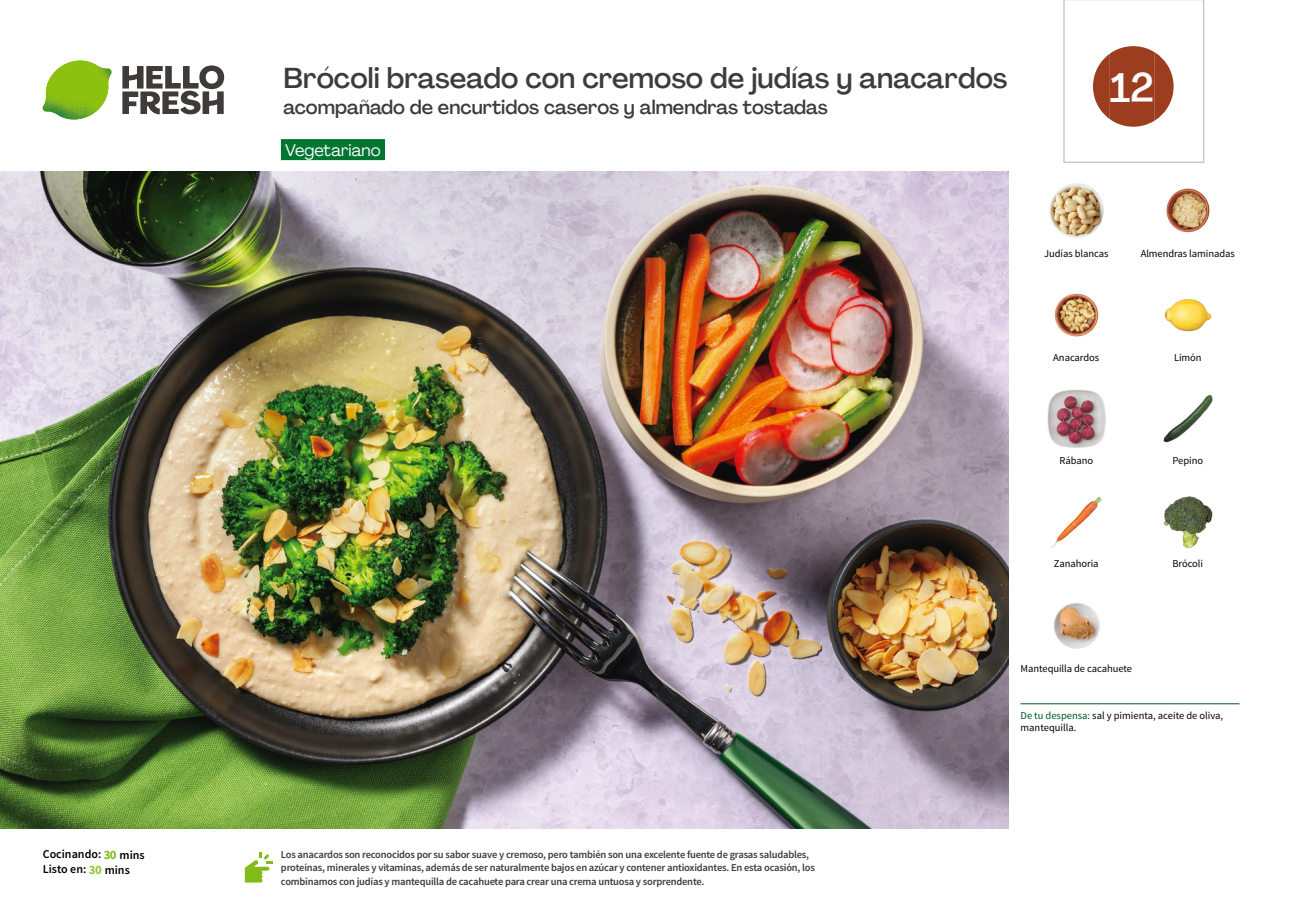
<style>
.page{position:relative;width:1289px;height:919px;background:#fff}
.page>*{position:absolute;margin:0;border:0;box-sizing:border-box;transform-origin:0 0}
.t1{font:500 40.5px "Agrandir";color:#fff}
.t2{font:500 28.5px "Agrandir";color:#3e3b39}
.t3{font:500 19.5px "Agrandir";color:#3e3b39}
.t4{font:16.5px "Agrandir";color:#fff}
.t5{font:600 12px/15px "Source Sans Pro";color:#000}
.t6{font:600 10.5px/13.5px "Source Sans Pro";letter-spacing:-.02em;color:#3e3b39}
.t7{font:10.5px/12px "Source Sans Pro";letter-spacing:-.005em;color:#000}
.s1{color:#005923}
.s2{font-weight:700;font-size:12.75px;color:#81bc19}
.s3{font-weight:700;font-size:12.75px;color:#93c53b}
</style>
<div class="page">
<svg style="left:122px;top:65px;width:102px;height:49px"></svg>
<svg style="left:43px;top:60px;width:69px;height:60px"></svg>
<img style="left:80px;top:61px;width:31px;height:12px">
<img style="left:45px;top:61px;width:35px;height:40px">
<div style="left:281px;top:139px;width:104px;height:21px;background:#007531"></div>
<img style="left:0;top:172px;width:1008px;height:656px">
<hr style="left:1020px;top:703px;width:219px;height:1px;background:#005923">
<svg style="left:245px;top:852px;width:28px;height:30px"></svg>
<img style="left:1049px;top:183px;width:55px;height:55px">
<img style="left:1166px;top:188px;width:44px;height:45px">
<img style="left:1164px;top:299px;width:48px;height:33px">
<img style="left:1054px;top:293px;width:45px;height:44px">
<img style="left:1163px;top:395px;width:50px;height:48px">
<img style="left:1047px;top:390px;width:57px;height:57px">
<img style="left:1163px;top:496px;width:50px;height:53px">
<img style="left:1050px;top:496px;width:53px;height:52px">
<img style="left:1054px;top:602px;width:46px;height:47px">
<svg style="left:1063px;top:0;width:141px;height:163px"></svg>
<h2 class="t2" style="left:283px;top:60px;width:725px">Brócoli braseado con cremoso de judías y anacardos</h2>
<h3 class="t3" style="left:283px;top:95px;width:545px">acompañado de encurtidos caseros y almendras tostadas</h3>
<h3 class="t4" style="left:285px;top:140px;width:97px">Vegetariano</h3>
<h1 class="t1" style="left:1109px;top:63px;width:46px">12</h1>
<p class="t7" style="left:1044px;top:247px;width:66px">Judías blancas</p>
<p class="t7" style="left:1140px;top:247px;width:96px">Almendras laminadas</p>
<p class="t7" style="left:1053px;top:352px;width:47px">Anacardos</p>
<p class="t7" style="left:1173px;top:352px;width:29px">Limón</p>
<p class="t7" style="left:1059px;top:454px;width:35px">Rábano</p>
<p class="t7" style="left:1172px;top:454px;width:32px">Pepino</p>
<p class="t7" style="left:1053px;top:558px;width:46px">Zanahoria</p>
<p class="t7" style="left:1172px;top:558px;width:32px">Brócoli</p>
<p class="t7" style="left:1020px;top:662px;width:113px">Mantequilla de cacahuete</p>
<p class="t7" style="left:1020px;top:709px;width:204px"><span class="s1">De tu despensa:</span> sal y pimienta, aceite de oliva, mantequilla.</p>
<p class="t5" style="left:43px;top:847px;width:103px">Cocinando: <span class="s2">30</span> mins<br>Listo en: <span class="s3">30</span> mins</p>
<p class="t6" style="left:281px;top:847px;width:535px">Los anacardos son reconocidos por su sabor suave y cremoso, pero también son una excelente fuente de grasas saludables, proteínas, minerales y vitaminas, además de ser naturalmente bajos en azúcar y contener antioxidantes. En esta ocasión, los combinamos con judías y mantequilla de cacahuete para crear una crema untuosa y sorprendente.</p>
</div>
